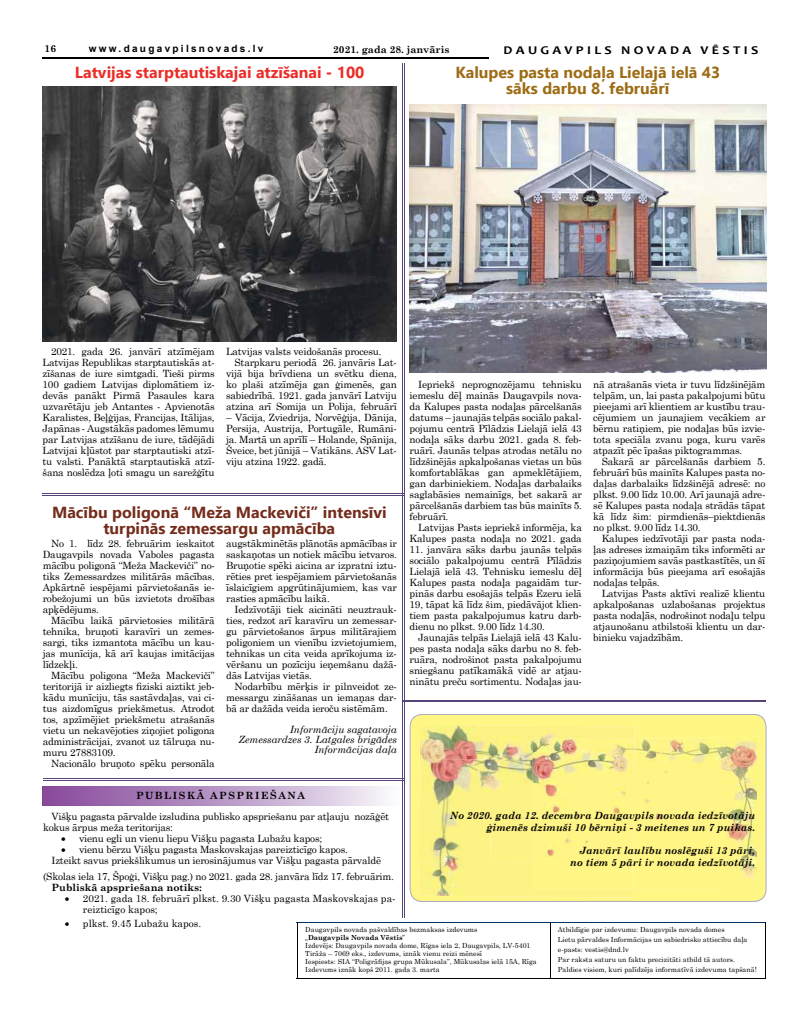
<style>
.page{position:relative;width:794px;height:1021px;background:#fff}
.page>*{position:absolute;margin:0;border:0;box-sizing:border-box;transform-origin:0 0}
.t1{font:700 16px/16px "Ebrima";color:#742c1b;text-align:center}
.t2{font:700 16px/16px "Ebrima";color:#9d6c15;text-align:center}
.t3{font:700 16px "Ebrima";color:#eb2d28}
.t4{font:700 11.9px "Candara";letter-spacing:.24em;color:#000;scale:1.18 1}
.t5{font:10px/11px "Century Schoolbook";letter-spacing:-.02em;color:#000;text-align:justify}
.t6{font:italic 700 10px/12px "Century Schoolbook";color:#000;text-align:right}
.t7{font:10px/11px "Century Schoolbook";color:#000}
.t8{font:italic 10px/10px "Century Schoolbook";color:#000;text-align:right}
.t9{font:700 10px "Century Schoolbook";color:#000}
.t10{font:700 10px "Arial";letter-spacing:.23em;color:#000}
.t11{font:700 10px "Century Schoolbook";letter-spacing:.15em;color:#000}
.t12{font:7px/8px "Century Schoolbook";color:#000}
.s1{font-weight:700}
</style>
<div class="page">
<hr style="left:43px;top:57px;width:446px;height:1px;background:#000">
<hr style="left:549px;top:922px;width:1px;height:56px;background:#000">
<hr style="left:297px;top:922px;width:1px;height:57px;background:#000">
<hr style="left:296px;top:921px;width:469px;height:1px;background:#002f62">
<hr style="left:296px;top:978px;width:469px;height:1px;background:#000">
<hr style="left:765px;top:921px;width:1px;height:57px;background:#000">
<hr style="left:404px;top:63px;width:1px;height:854px;background:#57447a">
<hr style="left:402px;top:63px;width:1px;height:854px;background:#57447a">
<hr style="left:42px;top:493px;width:361px;height:1px;background:#57447a">
<hr style="left:42px;top:494px;width:361px;height:1px;background:#57447a">
<hr style="left:402px;top:700px;width:364px;height:1px;background:#57447a">
<hr style="left:402px;top:701px;width:364px;height:1px;background:#57447a">
<hr style="left:43px;top:778px;width:362px;height:1px;background:#57447a">
<hr style="left:43px;top:779px;width:362px;height:1px;background:#57447a">
<svg style="left:410px;top:714px;width:355px;height:187px;background:#faf288"></svg>
<img style="left:42px;top:786px;width:345px;height:19px">
<img style="left:420px;top:724px;width:214px;height:34px">
<img style="left:418px;top:861px;width:215px;height:36px">
<img style="left:419px;top:758px;width:114px;height:104px">
<img style="left:533px;top:738px;width:223px;height:151px">
<img style="left:410px;top:105px;width:356px;height:267px">
<img style="left:43px;top:86px;width:354px;height:255px">
<p class="t9" style="left:45px;top:41px;width:13px">16</p>
<p class="t10" style="left:89px;top:45px;width:176px">www.daugavpilsnovads.lv</p>
<p class="t9" style="left:333px;top:41px;width:118px">2021. gada 28. janvāris</p>
<p class="t4" style="left:503px;top:43px;width:217px">DAUGAVPILS NOVADA VĒSTIS</p>
<h1 class="t3" style="left:75px;top:59px;width:291px">Latvijas starptautiskajai atzīšanai - 100</h1>
<h1 class="t2" style="left:455px;top:63px;width:266px">Kalupes pasta nodaļa Lielajā ielā 43 sāks darbu 8. februārī</h1>
<p class="t5" style="left:43px;top:344px;width:174px;text-indent:8px">2021. gada 26. janvārī atzīmējam Latvijas Republikas starptautiskās at&shy;zīšanas de iure simtgadi. Tieši pirms 100 gadiem Latvijas diplomātiem iz&shy;devās panākt Pirmā Pasaules kara uzvarētāju jeb Antantes - Apvienotās Karalistes, Beļģijas, Francijas, Itālijas, Japānas - Augstākās padomes lēmumu par Latvijas atzīšanu de iure, tādējādi Latvijai kļūstot par starptautiski atzī&shy;tu valsti. Panāktā starptautiskā atzī&shy;šana noslēdza ļoti smagu un sarežģītu</p>
<p class="t5" style="left:226px;top:344px;width:157px">Latvijas valsts veidošanās procesu.</p>
<p class="t5" style="left:234px;top:355px;width:164px">Starpkaru periodā 26. janvāris Lat-</p>
<p class="t5" style="left:226px;top:366px;width:172px">vijā bija brīvdiena un svētku diena,</p>
<p class="t5" style="left:226px;top:377px;width:172px">ko plaši atzīmēja gan ģimenēs, gan</p>
<p class="t5" style="left:226px;top:388px;width:172px">sabiedrībā. 1921. gada janvārī Latviju</p>
<p class="t5" style="left:226px;top:399px;width:172px">atzina arī Somija un Polija, februārī</p>
<p class="t5" style="left:226px;top:410px;width:172px">– Vācija, Zviedrija, Norvēģija, Dānija, Persija, Austrija, Portugāle, Rumāni&shy;ja. Martā un aprīlī – Holande, Spānija, Šveice, bet jūnijā – Vatikāns. ASV Lat&shy;viju atzina 1922. gadā.</p>
<h1 class="t1" style="left:52px;top:503px;width:336px">Mācību poligonā “Meža Mackeviči” intensīvi turpinās zemessargu apmācība</h1>
<p class="t5" style="left:43px;top:537px;width:174px;text-indent:8px">No 1. līdz 28. februārim ieskaitot Daugavpils novada Vaboles pagasta mācību poligonā “Meža Mackeviči” no&shy;tiks Zemessardzes militārās mācības.<br>Apkārtnē iespējami pārvietošanās ie&shy;robežojumi un būs izvietots drošības apķēdējums.</p>
<p class="t5" style="left:43px;top:614px;width:174px;text-indent:8px">Mācību laikā pārvietosies militārā tehnika, bruņoti karavīri un zemes&shy;sargi, tiks izmantota mācību un kau&shy;jas munīcija, kā arī kaujas imitācijas līdzekļi.</p>
<p class="t5" style="left:43px;top:669px;width:174px;text-indent:8px">Mācību poligona “Meža Mackeviči” teritorijā ir aizliegts fiziski aiztikt jeb&shy;kādu munīciju, tās sastāvdaļas, vai ci&shy;tus aizdomīgus priekšmetus. Atrodot tos, apzīmējiet priekšmetu atrašanās vietu un nekavējoties ziņojiet poligona administrācijai, zvanot uz tālruņa nu&shy;muru 27883109.</p>
<p class="t5" style="left:51px;top:757px;width:165px">Nacionālo bruņoto spēku personāla</p>
<p class="t5" style="left:226px;top:537px;width:172px">augstākminētās plānotās apmācības ir saskaņotas un notiek mācību ietvaros.<br>Bruņotie spēki aicina ar izpratni iztu&shy;rēties pret iespējamiem pārvietošanās īslaicīgiem apgrūtinājumiem, kas var rasties apmācību laikā.</p>
<p class="t5" style="left:226px;top:603px;width:172px;text-indent:8px">Iedzīvotāji tiek aicināti neuztrauk&shy;ties, redzot arī karavīru un zemessar&shy;gu pārvietošanos ārpus militārajiem poligoniem un vienību izvietojumiem, tehnikas un cita veida aprīkojuma iz&shy;vēršanu un pozīciju ieņemšanu dažā&shy;dās Latvijas vietās.</p>
<p class="t5" style="left:226px;top:680px;width:172px;text-indent:8px">Nodarbību mērķis ir pilnveidot ze&shy;messargu zināšanas un iemaņas dar&shy;bā ar dažāda veida ieroču sistēmām.</p>
<p class="t8" style="left:238px;top:724px;width:160px">Informāciju sagatavoja<br>Zemessardzes 3. Latgales brigādes<br>Informācija s daļa</p>
<p class="t11" style="left:136px;top:787px;width:170px">PUBLISKĀ APSPRIEŠANA</p>
<p class="t5" style="left:409px;top:378px;width:174px;text-indent:8px">Iepriekš neprognozējamu tehnisku iemeslu dēļ mainās Daugavpils nova&shy;da Kalupes pasta nodaļas pārcelšanās datums – jaunajās telpās sociālo pakal&shy;pojumu centrā Pīlādzis Lielajā ielā 43 nodaļa sāks darbu 2021. gada 8. feb&shy;ruārī. Jaunās telpas atrodas netālu no līdzšinējās apkalpošanas vietas un būs komfortablākas gan apmeklētājiem, gan darbiniekiem. Nodaļas darbalaiks saglabāsies nemainīgs, bet sakarā ar pārcelšanās darbiem tas būs mainīts 5. februārī.</p>
<p class="t5" style="left:409px;top:521px;width:174px;text-align:right">Latvijas Pasts iepriekš informēja, ka<br>Kalupes pasta nodaļa no 2021. gada</p>
<p class="t5" style="left:409px;top:543px;width:174px">11. janvāra sāks darbu jaunās telpās sociālo pakalpojumu centrā Pīlādzis Lielajā ielā 43. Tehnisku iemeslu dēļ Kalupes pasta nodaļa pagaidām tur&shy;pinās darbu esošajās telpās Ezeru ielā 19, tāpat kā līdz šim, piedāvājot klien&shy;tiem pasta pakalpojumus katru darb&shy;dienu no plkst. 9.00 līdz 14.30.</p>
<p class="t5" style="left:409px;top:631px;width:174px;text-indent:8px">Jaunajās telpās Lielajā ielā 43 Kalu&shy;pes pasta nodaļa sāks darbu no 8. feb&shy;ruāra, nodrošinot pasta pakalpojumu sniegšanu patīkamākā vidē ar atjau&shy;ninātu preču sortimentu. Nodaļas jau-</p>
<p class="t5" style="left:593px;top:378px;width:174px">nā atrašanās vieta ir tuvu līdzšinējām telpām, un, lai pasta pakalpojumi būtu pieejami arī klientiem ar kustību trau&shy;cējumiem un jaunajiem vecākiem ar bērnu ratiņiem, pie nodaļas būs izvie&shy;tota speciāla zvanu poga, kuru varēs atpazīt pēc īpašas piktogrammas.</p>
<p class="t5" style="left:593px;top:455px;width:174px;text-indent:8px">Sakarā ar pārcelšanās darbiem 5. februārī būs mainīts Kalupes pasta no&shy;daļas darbalaiks līdzšinējā adresē: no plkst. 9.00 līdz 10.00. Arī jaunajā adre&shy;sē Kalupes pasta nodaļa strādās tāpat kā līdz šim: pirmdienās–piektdienās no plkst. 9.00 līdz 14.30.</p>
<p class="t5" style="left:593px;top:532px;width:174px;text-indent:8px">Kalupes iedzīvotāji par pasta noda&shy;ļas adreses izmaiņām tiks informēti ar paziņojumiem savās pastkastītēs, un šī informācija būs pieejama arī esošajās nodaļas telpās.</p>
<p class="t5" style="left:593px;top:587px;width:174px;text-indent:8px">Latvijas Pasts aktīvi realizē klientu apkalpošanas uzlabošanas projektus pasta nodaļās, nodrošinot nodaļu telpu atjaunošanu atbilstoši klientu un dar&shy;binieku vajadzībām.</p>
<p class="t6" style="left:450px;top:808px;width:307px">No 2020. gada 12. decembra Daugavpils novada iedzīvotāju ģimenēs dzimuši 10 bērniņi - 3 meitenes un 7 puikas.</p>
<p class="t6" style="left:570px;top:844px;width:186px">Janvārī laulību noslēguši 13 pāri, no tiem 5 pāri ir novada iedzīvotāji.</p>
<p class="t5" style="left:43px;top:810px;width:347px;text-indent:8px">Višķu pagasta pārvalde izsludina publisko apspriešanu par atļauju nozāģēt kokus ārpus meža teritorijas:</p>
<p class="t5" style="left:61px;top:832px;width:263px">• vienu egli un vienu liepu Višķu pagasta Lubažu kapos;</p>
<p class="t5" style="left:51px;top:843px;width:331px;text-indent:10px">• vienu bērzu Višķu pagasta Maskovskajas pareizticīgo kapos.<br>Izteikt savus priekšlikumus un ierosinājumus var Višķu pagasta pārvaldē</p>
<p class="t5" style="left:43px;top:870px;width:352px">(Skolas iela 17, Špoģi, Višķu pag.) no 2021. gada 28. janvāra līdz 17. februārim.</p>
<p class="t9" style="left:52px;top:879px;width:152px">Publiskā apspriešana notiks:</p>
<p class="t7" style="left:83px;top:892px;width:314px;text-indent:-18px">• 2021. gada 18. februārī plkst. 9.30 Višķu pagasta Maskovskajas pa&shy;reizticīgo kapos;</p>
<p class="t7" style="left:65px;top:917px;width:138px">• plkst. 9.45 Lubažu kapos.</p>
<p class="t12" style="left:558px;top:923px;width:200px;line-height:10px">Atbildīgie par izdevumu: Daugavpils novada domes<br>Lietu pārvaldes Informācijas un sabiedrisko attiecību daļa e-pasts: vestis@dnd.lv<br>Par raksta saturu un faktu precizitāti atbild tā autors.<br>Paldies visiem, kuri palīdzēja informatīvā izdevuma tapšanā!</p>
<p class="t12" style="left:305px;top:924px;width:233px">Daugavpils novada pašvaldības bezmaksas izdevums<br>„<span class="s1">Daugavpils Novada Vēstis</span>”<br>Izdevējs: Daugavpils novada dome, Rīgas iela 2, Daugavpils, LV-5401<br>Tirāža – 7069 eks., izdevums, iznāk vienu reizi mēnesī<br>Iespiests: SIA “Poligrāfijas grupa Mūkusala”, Mūkusalas ielā 15A, Rīga Izdevums iznāk kopš 2011. gada 3. marta</p>
</div>
